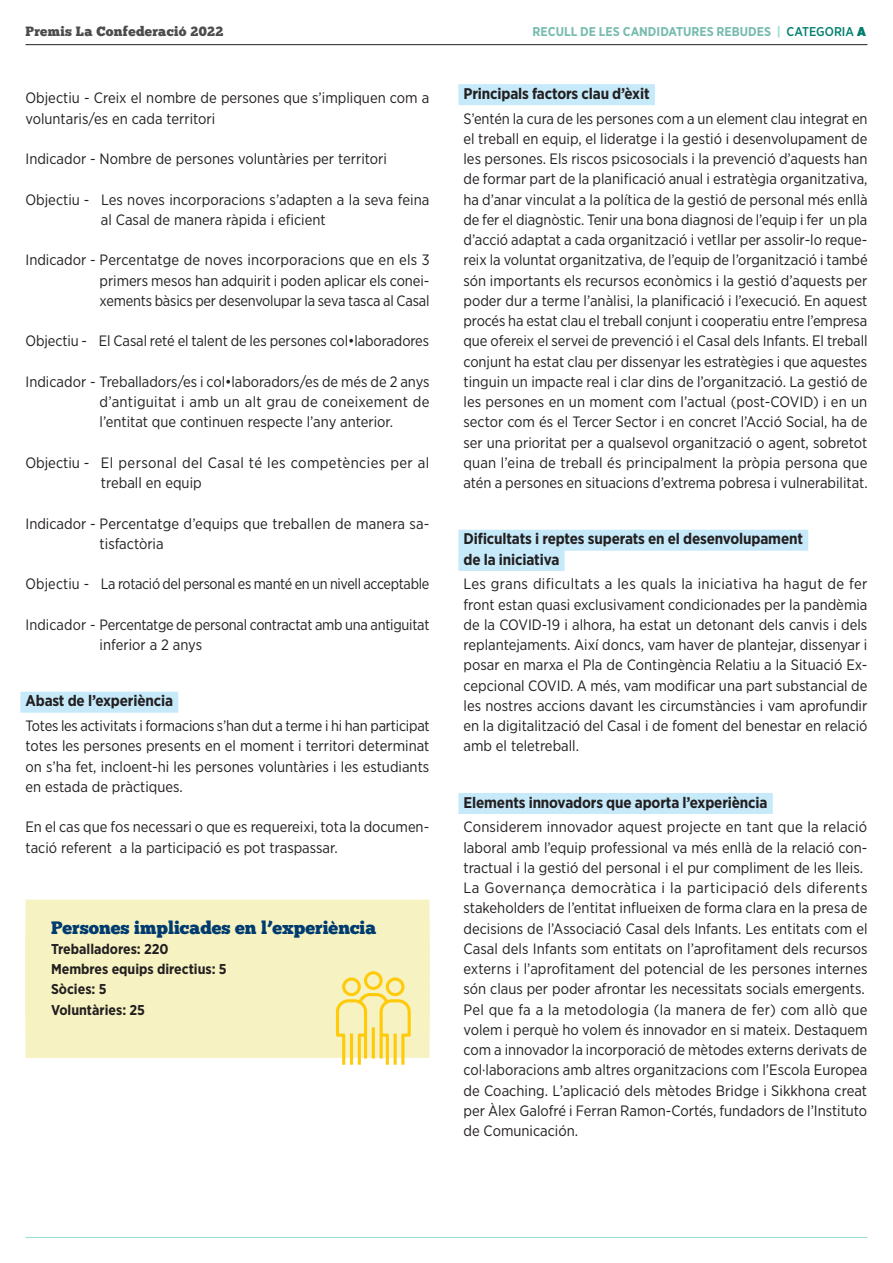
<style>
.page{position:relative;width:893px;height:1263px;background:#fff}
.page>*{position:absolute;margin:0;border:0;box-sizing:border-box;transform-origin:0 0}
._06__Text_fitxa_fina{font:18px "Chunk Five";color:#003b70}
._01_TITOLET_blau{font:700 15.45px "Gotham Narrow";letter-spacing:-.01em;color:#231f20}
.t1{font:15px/20.2px "Gotham Narrow";color:#231f20;text-align:justify}
.t2{font:15px/20.2px "Gotham Narrow";letter-spacing:.025em;color:#231f20}
.t3{font:15px "Gotham Narrow";letter-spacing:-.02em;color:#231f20}
._06__Text_fitxa_fina-2{font:700 14.25px "Gotham Narrow";color:#231f20}
.t4{font:13.5px "Chunk Five";letter-spacing:.02em;color:#4b4c4d}
.t5{font:700 12.75px "Gotham Narrow";color:#77bbaf}
.s1{color:#94dad0}
.s2{font-weight:500;color:#007f6e}
.s3{font-weight:900;color:#007f6e}
</style>
<div class="page">
<hr style="left:26px;top:44px;width:841px;height:1px;background:#231f20">
<hr style="left:26px;top:1237px;width:841px;height:1px;background:#94dad0">
<div style="left:20px;top:692px;width:158px;height:21px;background:#c6eafa"></div>
<div style="left:26px;top:900px;width:403px;height:57px;background:#f6f2c2"></div>
<div style="left:26px;top:940px;width:403px;height:57px;background:#f6f2c2"></div>
<div style="left:26px;top:981px;width:403px;height:57px;background:#f6f2c2"></div>
<div style="left:26px;top:1001px;width:403px;height:57px;background:#f6f2c2"></div>
<div style="left:458px;top:84px;width:197px;height:21px;background:#c6eafa"></div>
<div style="left:458px;top:530px;width:350px;height:21px;background:#c6eafa"></div>
<div style="left:458px;top:550px;width:107px;height:21px;background:#c6eafa"></div>
<div style="left:458px;top:793px;width:315px;height:21px;background:#c6eafa"></div>
<svg style="left:336px;top:971px;width:75px;height:94px"></svg>
<p class="t4" style="left:26px;top:24px;width:199px">Premis La Confederació 2022</p>
<p class="t5" style="left:533px;top:24px;width:335px">RECULL DE LES CANDIDATURES REBUDES <span class="s1">|</span> <span class="s2">CATEGORIA</span> <span class="s3">A</span></p>
<p class="t1" style="left:26px;top:88px;width:405px">Objectiu - Creix el nombre de persones que s’impliquen com a voluntaris/es en cada territori</p>
<p class="t1" style="left:26px;top:148px;width:363px">Indicador - Nombre de persones voluntàries per territori</p>
<p class="t1" style="left:101px;top:189px;width:330px;text-indent:-75px">Objectiu - Les noves incorporacions s’adapten a la seva feina al Casal de manera ràpida i eficient</p>
<p class="t1" style="left:100px;top:250px;width:331px;text-indent:-74px">Indicador - Percentatge de noves incorporacions que en els 3 primers mesos han adquirit i poden aplicar els conei&shy;xements bàsics per desenvolupar la seva tasca al Casal</p>
<p class="t1" style="left:26px;top:331px;width:405px">Objectiu - El Casal reté el talent de les persones col•laboradores</p>
<p class="t1" style="left:100px;top:371px;width:331px;text-indent:-74px">Indicador - Treballadors/es i col•laboradors/es de més de 2 anys d’antiguitat i amb un alt grau de coneixement de l’entitat que continuen respecte l’any anterior.</p>
<p class="t2" style="left:101px;top:452px;width:330px;text-indent:-75px">Objectiu - El personal del Casal té les competències per al treball en equip</p>
<p class="t1" style="left:100px;top:513px;width:331px;text-indent:-74px">Indicador - Percentatge d’equips que treballen de manera sa&shy;tisfactòria</p>
<p class="t3" style="left:26px;top:575px;width:405px">Objectiu - La rotació del personal es manté en un nivell acceptable</p>
<p class="t1" style="left:100px;top:614px;width:331px;text-indent:-74px">Indicador - Percentatge de personal contractat amb una antiguitat inferior a 2 anys</p>
<p class="_01_TITOLET_blau" style="left:26px;top:691px;width:149px">Abast de l’experiència</p>
<p class="t1" style="left:26px;top:715px;width:406px">Totes les activitats i formacions s’han dut a terme i hi han participat totes les persones presents en el moment i territori determinat on s’ha fet, incloent-hi les persones voluntàries i les estudiants en estada de pràctiques.</p>
<p class="t1" style="left:26px;top:817px;width:405px">En el cas que fos necessari o que es requereixi, tota la documen&shy;tació referent a la participació es pot traspassar.</p>
<p class="_06__Text_fitxa_fina" style="left:51px;top:917px;width:327px">Persones implicades en l’experiència</p>
<p class="_06__Text_fitxa_fina-2" style="left:51px;top:940px;width:119px">Treballadores: 220</p>
<p class="_06__Text_fitxa_fina-2" style="left:51px;top:960px;width:177px">Membres equips directius: 5</p>
<p class="_06__Text_fitxa_fina-2" style="left:51px;top:980px;width:57px">Sòcies: 5</p>
<p class="_06__Text_fitxa_fina-2" style="left:51px;top:1000px;width:96px">Voluntàries: 25</p>
<p class="_01_TITOLET_blau" style="left:463px;top:83px;width:188px">Principals factors clau d’èxit</p>
<p class="t1" style="left:463px;top:108px;width:406px">S’entén la cura de les persones com a un element clau integrat en el treball en equip, el lideratge i la gestió i desenvolupament de les persones. Els riscos psicosocials i la prevenció d’aquests han de formar part de la planificació anual i estratègia organitzativa, ha d’anar vinculat a la política de la gestió de personal més enllà de fer el diagnòstic. Tenir una bona diagnosi de l’equip i fer un pla d’acció adaptat a cada organització i vetllar per assolir-lo reque&shy;reix la voluntat organitzativa, de l’equip de l’organització i també són importants els recursos econòmics i la gestió d’aquests per poder dur a terme l’anàlisi, la planificació i l’execució. En aquest procés ha estat clau el treball conjunt i cooperatiu entre l’empresa que ofereix el servei de prevenció i el Casal dels Infants. El treball conjunt ha estat clau per dissenyar les estratègies i que aquestes tinguin un impacte real i clar dins de l’organització. La gestió de les persones en un moment com l’actual (post-COVID) i en un sector com és el Tercer Sector i en concret l’Acció Social, ha de ser una prioritat per a qualsevol organització o agent, sobretot quan l’eina de treball és principalment la pròpia persona que atén a persones en situacions d’extrema pobresa i vulnerabilitat.</p>
<p class="_01_TITOLET_blau" style="left:463px;top:529px;width:341px">Dificultats i reptes superats en el desenvolupament</p>
<p class="_01_TITOLET_blau" style="left:463px;top:549px;width:97px">de la iniciativa</p>
<p class="t1" style="left:463px;top:574px;width:406px">Les grans dificultats a les quals la iniciativa ha hagut de fer front estan quasi exclusivament condicionades per la pandèmia de la COVID-19 i alhora, ha estat un detonant dels canvis i dels replantejaments. Així doncs, vam haver de plantejar, dissenyar i posar en marxa el Pla de Contingència Relatiu a la Situació Ex&shy;cepcional COVID. A més, vam modificar una part substancial de les nostres accions davant les circumstàncies i vam aprofundir en la digitalització del Casal i de foment del benestar en relació amb el teletreball.</p>
<p class="_01_TITOLET_blau" style="left:463px;top:792px;width:305px">Elements innovadors que aporta l’experiència</p>
<p class="t1" style="left:463px;top:817px;width:405px">Considerem innovador aquest projecte en tant que la relació laboral amb l’equip professional va més enllà de la relació con&shy;tractual i la gestió del personal i el pur compliment de les lleis.</p>
<p class="t1" style="left:463px;top:877px;width:406px">La Governança democràtica i la participació dels diferents stakeholders de l’entitat influeixen de forma clara en la presa de decisions de l’Associació Casal dels Infants. Les entitats com el Casal dels Infants som entitats on l’aprofitament dels recursos externs i l’aprofitament del potencial de les persones internes són claus per poder afrontar les necessitats socials emergents.</p>
<p class="t1" style="left:463px;top:999px;width:405px">Pel que fa a la metodologia (la manera de fer) com allò que volem i perquè ho volem és innovador en si mateix. Destaquem com a innovador la incorporació de mètodes externs derivats de col·laboracions amb altres organitzacions com l’Escola Europea de Coaching. L’aplicació dels mètodes Bridge i Sikkhona creat per Àlex Galofré i Ferran Ramon-Cortés, fundadors de l’Instituto de Comunicación.</p>
</div>
